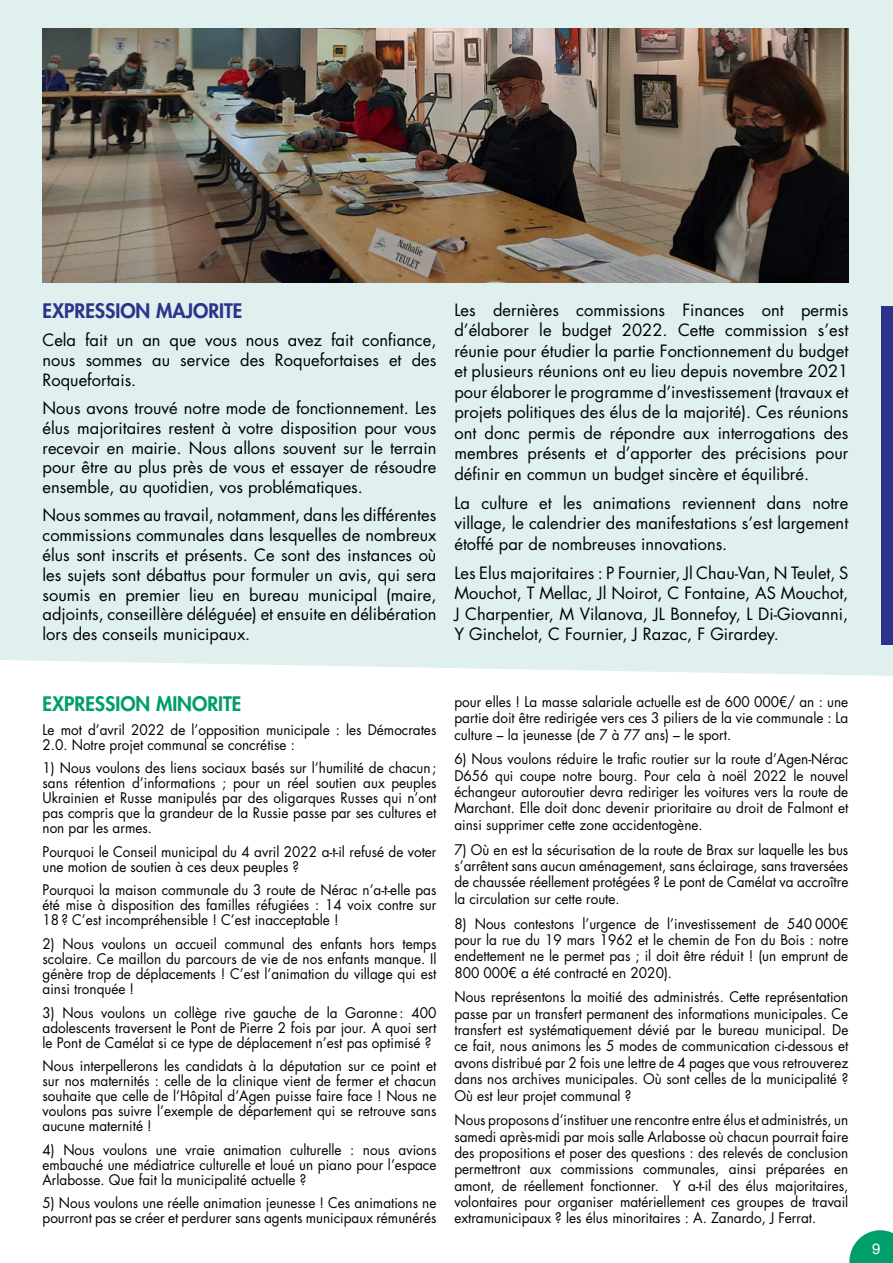
<style>
.page{position:relative;width:893px;height:1263px;background:#fff}
.page>*{position:absolute;margin:0;border:0;box-sizing:border-box;transform-origin:0 0}
.t1{font:800 19.5px "Futura Std";color:#2c338a}
.t2{font:800 19.5px "Futura Std";color:#009e6b}
.t3{font:16.5px/20.5px "Futura Std";color:#000;text-align:justify}
.t4{font:15px "Helvetica Neue";color:#fff}
.t5{font:14.25px/16.4px "Futura Std";color:#000;text-align:justify;scale:.95 1}
</style>
<div class="page">
<div style="left:0;top:0;width:893px;height:676px;background:#dff0ee"></div>
<svg style="left:849px;top:1230px;width:44px;height:33px"></svg>
<img style="left:43px;top:29px;width:805px;height:254px">
<div style="left:881px;top:306px;width:12px;height:338px;background:#2c338a"></div>
<h1 class="t1" style="left:43px;top:298px;width:201px">EXPRESSION MAJORITE</h1>
<p class="t3" style="left:43px;top:330px;width:395px;line-height:19.8px">Cela fait un an que vous nous avez fait confiance, nous sommes au service des Roquefortaises et des Roquefortais.</p>
<p class="t3" style="left:43px;top:398px;width:395px;line-height:19.8px">Nous avons trouvé notre mode de fonctionnement. Les élus majoritaires restent à votre disposition pour vous recevoir en mairie. Nous allons souvent sur le terrain pour être au plus près de vous et essayer de résoudre ensemble, au quotidien, vos problématiques.</p>
<p class="t3" style="left:43px;top:506px;width:395px;line-height:19.8px">Nous sommes au travail, notamment, dans les différentes commissions communales dans lesquelles de nombreux élus sont inscrits et présents. Ce sont des instances où les sujets sont débattus pour formuler un avis, qui sera soumis en premier lieu en bureau municipal (maire, adjoints, conseillère déléguée) et ensuite en délibération lors des conseils municipaux.</p>
<p class="t3" style="left:454px;top:299px;width:395px">Les dernières commissions Finances ont permis d’élaborer le budget 2022. Cette commission s’est réunie pour étudier la partie Fonctionnement du budget et plusieurs réunions ont eu lieu depuis novembre 2021 pour élaborer le programme d’investissement (travaux et projets politiques des élus de la majorité). Ces réunions ont donc permis de répondre aux interrogations des membres présents et d’apporter des précisions pour définir en commun un budget sincère et équilibré.</p>
<p class="t3" style="left:454px;top:492px;width:395px">La culture et les animations reviennent dans notre village, le calendrier des manifestations s’est largement étoffé par de nombreuses innovations.</p>
<p class="t3" style="left:454px;top:562px;width:395px">Les Elus majoritaires : P Fournier, Jl Chau-Van, N Teulet, S Mouchot, T Mellac, Jl Noirot, C Fontaine, AS Mouchot, J Charpentier, M Vilanova, JL Bonnefoy, L Di-Giovanni, Y Ginchelot, C Fournier, J Razac, F Girardey.</p>
<h1 class="t2" style="left:43px;top:692px;width:200px">EXPRESSION MINORITE</h1>
<p class="t5" style="left:43px;top:722px;width:416px;line-height:15px">Le mot d’avril 2022 de l’opposition municipale : les Démocrates<br>2.0. Notre projet communal se concrétise :</p>
<p class="t5" style="left:43px;top:761px;width:416px;line-height:15px">1) Nous voulons des liens sociaux basés sur l’humilité de chacun; sans rétention d’informations ; pour un réel soutien aux peuples Ukrainien et Russe manipulés par des oligarques Russes qui n’ont pas compris que la grandeur de la Russie passe par ses cultures et non par les armes.</p>
<p class="t5" style="left:43px;top:844px;width:416px;line-height:15px">Pourquoi le Conseil municipal du 4 avril 2022 a-t-il refusé de voter une motion de soutien à ces deux peuples ?</p>
<p class="t5" style="left:43px;top:883px;width:416px;line-height:15px">Pourquoi la maison communale du 3 route de Nérac n’a-t-elle pas été mise à disposition des familles réfugiées : 14 voix contre sur 18 ? C’est incompréhensible ! C’est inacceptable !</p>
<p class="t5" style="left:43px;top:936px;width:416px;line-height:15px">2) Nous voulons un accueil communal des enfants hors temps scolaire. Ce maillon du parcours de vie de nos enfants manque. Il génère trop de déplacements ! C’est l’animation du village qui est ainsi tronquée !</p>
<p class="t5" style="left:43px;top:1005px;width:416px;line-height:15px">3) Nous voulons un collège rive gauche de la Garonne: 400 adolescents traversent le Pont de Pierre 2 fois par jour. A quoi sert le Pont de Camélat si ce type de déplacement n’est pas optimisé ?</p>
<p class="t5" style="left:43px;top:1058px;width:416px;line-height:15px">Nous interpellerons les candidats à la députation sur ce point et sur nos maternités : celle de la clinique vient de fermer et chacun souhaite que celle de l’Hôpital d’Agen puisse faire face ! Nous ne voulons pas suivre l’exemple de département qui se retrouve sans aucune maternité !</p>
<p class="t5" style="left:43px;top:1142px;width:416px;line-height:15px">4) Nous voulons une vraie animation culturelle : nous avions embauché une médiatrice culturelle et loué un piano pour l’espace Arlabosse. Que fait la municipalité actuelle ?</p>
<p class="t5" style="left:43px;top:1196px;width:416px;line-height:15px">5) Nous voulons une réelle animation jeunesse ! Ces animations ne pourront pas se créer et perdurer sans agents municipaux rémunérés</p>
<p class="t5" style="left:454px;top:694px;width:416px">pour elles ! La masse salariale actuelle est de 600 000€/ an : une partie doit être redirigée vers ces 3 piliers de la vie communale : La culture – la jeunesse (de 7 à 77 ans) – le sport.</p>
<p class="t5" style="left:454px;top:751px;width:416px">6) Nous voulons réduire le trafic routier sur la route d’Agen-Nérac D656 qui coupe notre bourg. Pour cela à noël 2022 le nouvel échangeur autoroutier devra rediriger les voitures vers la route de Marchant. Elle doit donc devenir prioritaire au droit de Falmont et ainsi supprimer cette zone accidentogène.</p>
<p class="t5" style="left:454px;top:841px;width:416px">7) Où en est la sécurisation de la route de Brax sur laquelle les bus s’arrêtent sans aucun aménagement, sans éclairage, sans traversées de chaussée réellement protégées ? Le pont de Camélat va accroître la circulation sur cette route.</p>
<p class="t5" style="left:454px;top:915px;width:416px">8) Nous contestons l’urgence de l’investissement de 540 000€ pour la rue du 19 mars 1962 et le chemin de Fon du Bois : notre endettement ne le permet pas ; il doit être réduit ! (un emprunt de 800 000€ a été contracté en 2020).</p>
<p class="t5" style="left:454px;top:989px;width:416px">Nous représentons la moitié des administrés. Cette représentation passe par un transfert permanent des informations municipales. Ce transfert est systématiquement dévié par le bureau municipal. De ce fait, nous animons les 5 modes de communication ci-dessous et avons distribué par 2 fois une lettre de 4 pages que vous retrouverez dans nos archives municipales. Où sont celles de la municipalité ?<br>Où est leur projet communal ?</p>
<p class="t5" style="left:454px;top:1112px;width:416px">Nous proposons d’instituer une rencontre entre élus et administrés, un samedi après-midi par mois salle Arlabosse où chacun pourrait faire des propositions et poser des questions : des relevés de conclusion permettront aux commissions communales, ainsi préparées en amont, de réellement fonctionner. Y a-t-il des élus majoritaires, volontaires pour organiser matériellement ces groupes de travail extramunicipaux ? les élus minoritaires : A. Zanardo, J Ferrat.</p>
<p class="t4" style="left:872px;top:1237px;width:10px">9</p>
</div>
